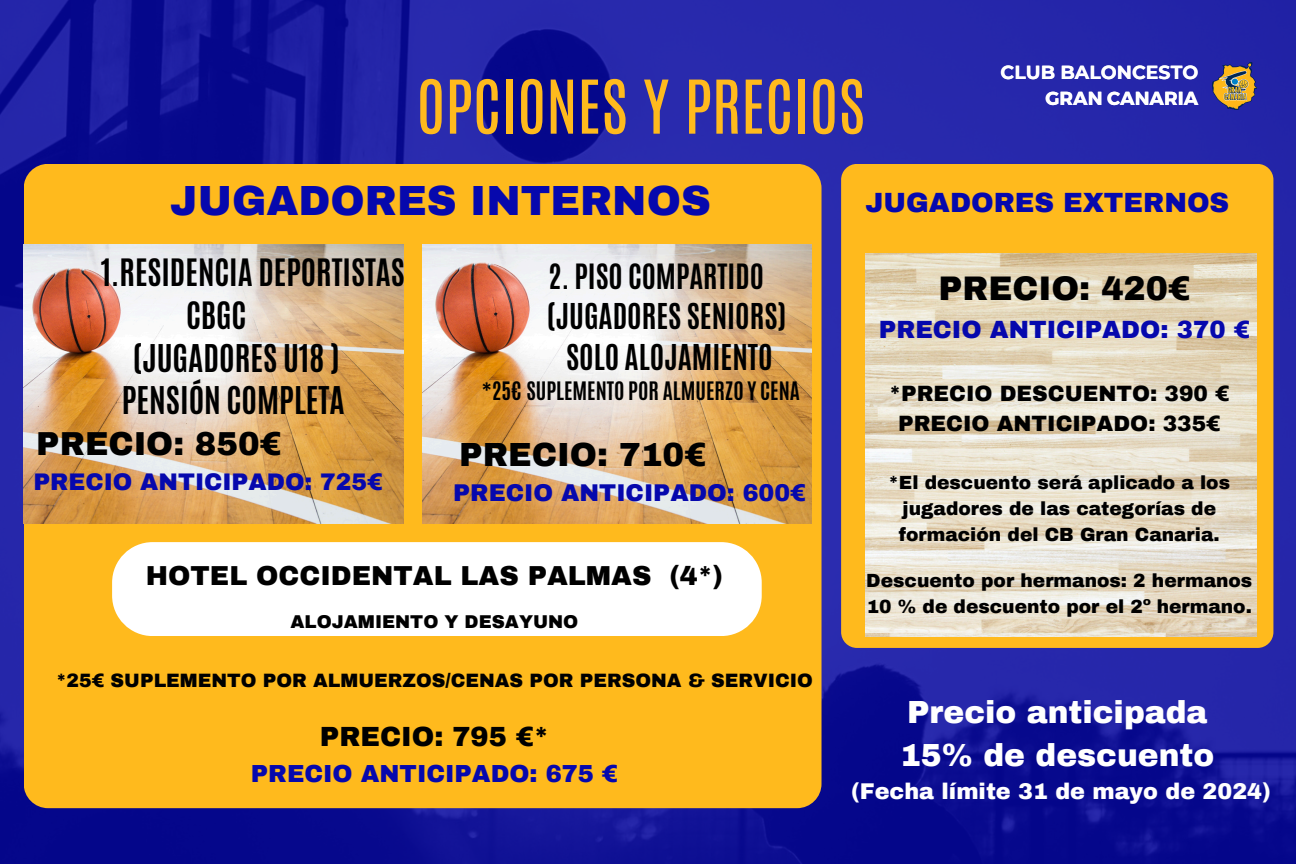
<style>
.page{position:relative;width:1296px;height:864px;background:#fff}
.page>*{position:absolute;margin:0;border:0;box-sizing:border-box;transform-origin:0 0}
.t1{font:63px "Antonio";color:#ffba1d}
.t2{font:900 41.1px "Archivo";color:#0608ad}
.t3{font:900 33.3px "Archivo";color:#000}
.t4{font:900 32.7px "Archivo";color:#000}
.t5{font:900 32.4px "Archivo";color:#000}
.t6{font:700 32.1px/42.9px "Antonio";color:#000;text-align:center}
.t7{font:700 31.5px/42.9px "Antonio";color:#000}
.t8{font:900 31.2px/42.6px "Archivo";color:#fff}
.t9{font:700 29.7px "Antonio";color:#000}
.t10{font:700 29.1px "Antonio";color:#000}
.t11{font:900 27.3px "Archivo";color:#0608ad}
.t12{font:900 27px "Archivo";color:#000}
.t13{font:900 24.3px "Archivo";color:#0608ad}
.t14{font:900 24px "Archivo";color:#0608ad}
.t15{font:900 23.7px "Archivo";color:#0608ad}
.t16{font:900 23.4px "Archivo";color:#0608ad}
.t17{font:900 22.2px "Archivo";color:#fff}
.t18{font:900 21.6px "Archivo";color:#000}
.t19{font:700 21.3px "Antonio";color:#000}
.t20{font:900 18.9px "Archivo";color:#000}
.t21{font:700 18.9px "Montserrat";color:#fff}
.t22{font:900 18.6px/26.1px "Archivo";color:#000;text-align:center}
.t23{font:900 18px "Archivo";color:#000}
</style>
<div class="page">
<img style="left:0;top:0;width:1296px;height:864px">
<img style="left:1213px;top:63px;width:44px;height:47px">
<div style="left:24px;top:164px;width:798px;height:644px;background:#ffba1d;border-radius:24px"></div>
<div style="left:112px;top:542px;width:650px;height:94px;background:#fff;border-radius:41px"></div>
<img style="left:24px;top:245px;width:380px;height:279px">
<img style="left:423px;top:245px;width:389px;height:279px">
<div style="left:841px;top:164px;width:432px;height:484px;background:#ffba1d;border-radius:16px"></div>
<img style="left:865px;top:254px;width:392px;height:382px">
<h1 class="t1" style="left:416px;top:62px;width:450px">OPCIONES Y PRECIOS</h1>
<p class="t21" style="left:1001px;top:61px;width:199px">CLUB BALONCESTO</p>
<p class="t21" style="left:1046px;top:86px;width:154px">GRAN CANARIA</p>
<p class="t2" style="left:170px;top:179px;width:542px">JUGADORES INTERNOS</p>
<p class="t7" style="left:186px;top:251px;width:220px;text-indent:-85px">1.RESIDENCIA DEPORTISTAS<br>CBGC</p>
<p class="t6" style="left:122px;top:337px;width:224px">(JUGADORES U18 )<br>PENSIÓN COMPLETA</p>
<p class="t5" style="left:36px;top:427px;width:247px">PRECIO: 850€</p>
<p class="t16" style="left:33px;top:470px;width:351px">PRECIO ANTICIPADO: 725€</p>
<p class="t10" style="left:548px;top:256px;width:217px">2. PISO COMPARTIDO</p>
<p class="t9" style="left:547px;top:295px;width:241px">(JUGADORES SENIORS)</p>
<h6 class="t9" style="left:566px;top:336px;width:208px">SOLO ALOJAMIENTO</h6>
<p class="t19" style="left:482px;top:376px;width:320px">*25€ SUPLEMENTO POR ALMUERZO Y CENA</p>
<h3 class="t4" style="left:459px;top:437px;width:249px">PRECIO: 710€</h3>
<p class="t15" style="left:453px;top:480px;width:354px">PRECIO ANTICIPADO: 600€</p>
<p class="t12" style="left:146px;top:561px;width:579px">HOTEL OCCIDENTAL LAS PALMAS (4*)</p>
<h3 class="t23" style="left:291px;top:612px;width:289px">ALOJAMIENTO Y DESAYUNO</h3>
<p class="t20" style="left:56px;top:670px;width:758px">*25€ SUPLEMENTO POR ALMUERZOS/CENAS POR PERSONA &amp; SERVICIO</p>
<p class="t12" style="left:320px;top:723px;width:231px">PRECIO: 795 €*</p>
<p class="t14" style="left:251px;top:760px;width:369px">PRECIO ANTICIPADO: 675 €</p>
<h5 class="t11" style="left:865px;top:188px;width:365px">JUGADORES EXTERNOS</h5>
<h4 class="t3" style="left:938px;top:271px;width:253px">PRECIO: 420€</h4>
<h4 class="t13" style="left:879px;top:317px;width:373px">PRECIO ANTICIPADO: 370 €</h4>
<h5 class="t18" style="left:889px;top:382px;width:342px">*PRECIO DESCUENTO: 390 €</h5>
<p class="t18" style="left:898px;top:412px;width:324px">PRECIO ANTICIPADO: 335€</p>
<p class="t22" style="left:889px;top:469px;width:343px">*El descuento será aplicado a los jugadores de las categorías de formación del CB Gran Canaria.</p>
<p class="t22" style="left:866px;top:568px;width:388px;text-align:left">Descuento por hermanos: 2 hermanos<br>10 % de descuento por el 2º hermano.</p>
<h4 class="t8" style="left:900px;top:691px;width:316px">Precio anticipada<br>15% de descuento</h4>
<p class="t17" style="left:851px;top:780px;width:421px">(Fecha límite 31 de mayo de 2024)</p>
</div>
